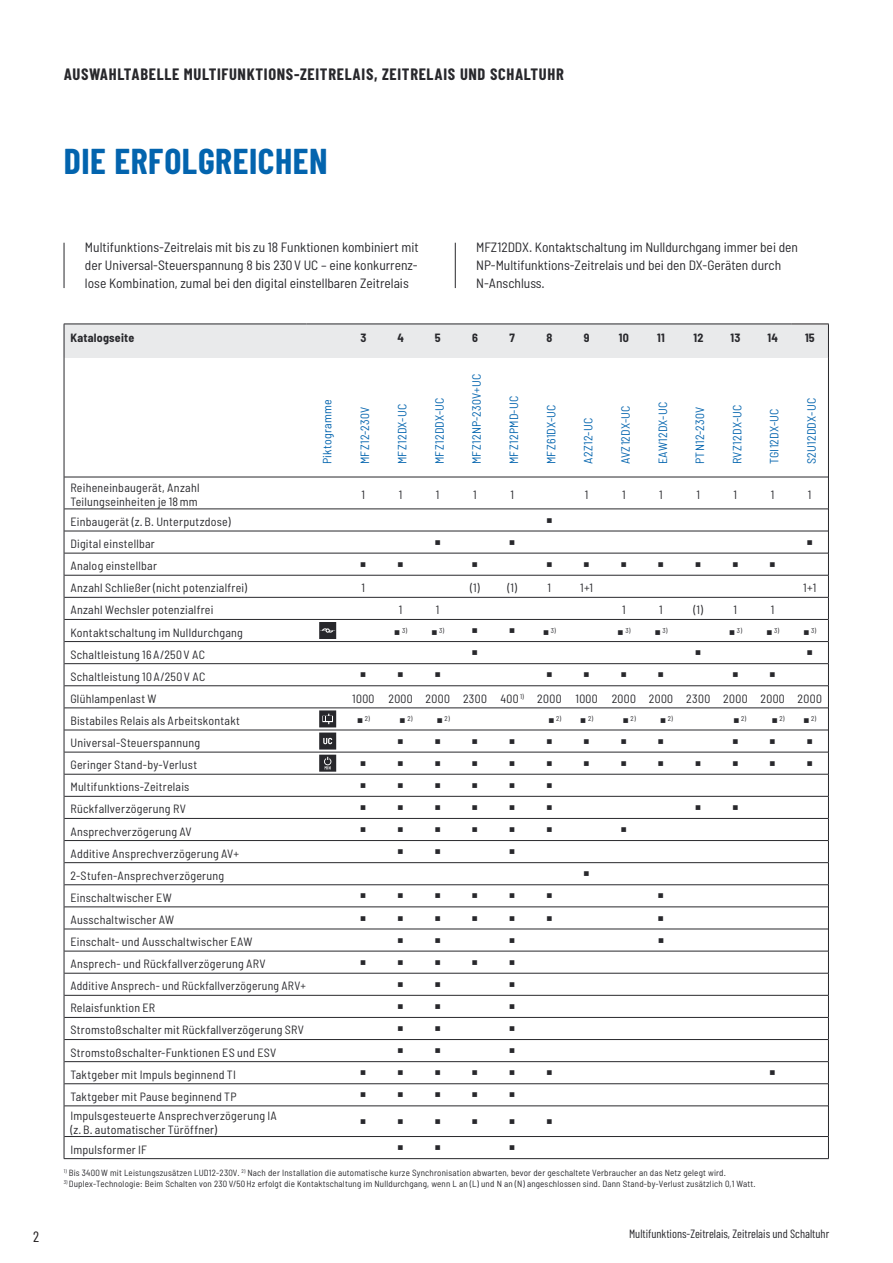
<style>
.page{position:relative;width:893px;height:1263px;background:#fff}
.page>*{position:absolute;margin:0;border:0;box-sizing:border-box;transform-origin:0 0}
.t1{font:700 36px "Barlow Condensed";letter-spacing:.015em;color:#0364ae}
.t2{font:700 16.5px "Barlow Condensed";letter-spacing:.04em;color:#28282c}
.t3{font:15px "Barlow Condensed";color:#231f20}
.t4{font:semi-condensed 13.5px/18px "Barlow";color:#28282c;text-align:justify}
.t5{font:semi-condensed 12px/22px "Barlow";letter-spacing:.02em;color:#28282c}
.t6{font:semi-condensed 12px "Barlow";letter-spacing:.02em;color:#0364ae}
.t7{font:12px "Barlow Condensed";color:#28282c}
.t8{font:700 semi-condensed 12px "Barlow";letter-spacing:.02em;color:#28282c}
.t9{font:semi-condensed 9px "Barlow";letter-spacing:.02em;color:#28282c}
.t10{font:semi-condensed 7.05px "Barlow";color:#28282c}
</style>
<div class="page">
<hr style="left:455px;top:243px;width:1px;height:45px;background:#28282c">
<hr style="left:64px;top:243px;width:1px;height:45px;background:#28282c">
<div style="left:64px;top:323px;width:764px;height:35px;background:#e9eaeb"></div>
<hr style="left:64px;top:358px;width:1px;height:119px;background:#28282c">
<hr style="left:828px;top:358px;width:1px;height:119px;background:#28282c">
<hr style="left:64px;top:477px;width:1px;height:32px;background:#28282c">
<hr style="left:828px;top:477px;width:1px;height:32px;background:#28282c">
<hr style="left:64px;top:1106px;width:1px;height:31px;background:#28282c">
<hr style="left:828px;top:1106px;width:1px;height:31px;background:#28282c">
<hr style="left:64px;top:476px;width:764px;height:2px;background:#909092">
<hr style="left:791px;top:324px;width:38px;height:1px;background:#231f20">
<hr style="left:828px;top:324px;width:1px;height:34px;background:#28282c">
<svg style="left:64px;top:508px;width:765px;height:598px"></svg>
<svg style="left:63px;top:1136px;width:766px;height:23px"></svg>
<h2 class="t2" style="left:64px;top:65px;width:502px">AUSWAHLTABELLE MULTIFUNKTIONS-ZEITRELAIS, ZEITRELAIS UND SCHALTUHR</h2>
<h1 class="t1" style="left:64px;top:140px;width:265px">DIE ERFOLGREICHEN</h1>
<p class="t4" style="left:85px;top:240px;width:335px">Multifunktions-Zeitrelais mit bis zu 18 Funktionen kombiniert mit der Universal-Steuerspannung 8 bis 230 V UC – eine konkurrenz&shy;lose Kombination, zumal bei den digital einstellbaren Zeitrelais</p>
<p class="t4" style="left:476px;top:240px;width:323px;text-align:left">MFZ12DDX. Kontaktschaltung im Nulldurchgang immer bei den<br>NP-Multifunktions-Zeitrelais und bei den DX-Geräten durch<br>N-Anschluss.</p>
<p class="t8" style="left:70px;top:334px;width:65px">Katalogseite</p>
<p class="t8" style="left:360px;top:334px;width:7px">3</p>
<p class="t8" style="left:397px;top:334px;width:8px">4</p>
<p class="t8" style="left:435px;top:334px;width:7px">5</p>
<p class="t8" style="left:472px;top:334px;width:7px">6</p>
<p class="t8" style="left:510px;top:334px;width:7px">7</p>
<p class="t8" style="left:547px;top:334px;width:7px">8</p>
<p class="t8" style="left:584px;top:334px;width:7px">9</p>
<p class="t8" style="left:619px;top:334px;width:11px">10</p>
<p class="t8" style="left:657px;top:334px;width:9px">11</p>
<p class="t8" style="left:693px;top:334px;width:11px">12</p>
<p class="t8" style="left:730px;top:334px;width:11px">13</p>
<p class="t8" style="left:767px;top:334px;width:12px">14</p>
<p class="t8" style="left:805px;top:334px;width:11px">15</p>
<p class="t6" style="left:323px;top:464px;width:67px;rotate:-90deg">Piktogramme</p>
<p class="t6" style="left:361px;top:464px;width:59px;rotate:-90deg">MFZ12-230V</p>
<p class="t6" style="left:398px;top:464px;width:62px;rotate:-90deg">MFZ12DX-UC</p>
<p class="t6" style="left:435px;top:464px;width:68px;rotate:-90deg">MFZ12DDX-UC</p>
<p class="t6" style="left:472px;top:464px;width:92px;rotate:-90deg">MFZ12NP-230V+UC</p>
<p class="t6" style="left:509px;top:464px;width:70px;rotate:-90deg">MFZ12PMD-UC</p>
<p class="t6" style="left:547px;top:464px;width:61px;rotate:-90deg">MFZ61DX-UC</p>
<p class="t6" style="left:584px;top:464px;width:48px;rotate:-90deg">A2Z12-UC</p>
<p class="t6" style="left:621px;top:464px;width:60px;rotate:-90deg">AVZ12DX-UC</p>
<p class="t6" style="left:658px;top:464px;width:64px;rotate:-90deg">EAW12DX-UC</p>
<p class="t6" style="left:695px;top:464px;width:59px;rotate:-90deg">PTN12-230V</p>
<p class="t6" style="left:733px;top:464px;width:61px;rotate:-90deg">RVZ12DX-UC</p>
<p class="t6" style="left:770px;top:464px;width:57px;rotate:-90deg">TGI12DX-UC</p>
<p class="t6" style="left:807px;top:464px;width:68px;rotate:-90deg">S2U12DDX-UC</p>
<p class="t5" style="left:70px;top:482px;width:131px;line-height:14.4px">Reiheneinbaugerät, Anzahl<br>Teilungseinheiten je 18 mm</p>
<p class="t5" style="left:361px;top:485px;width:5px">1</p>
<p class="t5" style="left:399px;top:485px;width:5px">1</p>
<p class="t5" style="left:436px;top:485px;width:5px">1</p>
<p class="t5" style="left:473px;top:485px;width:5px">1</p>
<p class="t5" style="left:510px;top:485px;width:5px">1</p>
<p class="t5" style="left:585px;top:485px;width:5px">1</p>
<p class="t5" style="left:622px;top:485px;width:5px">1</p>
<p class="t5" style="left:659px;top:485px;width:5px">1</p>
<p class="t5" style="left:696px;top:485px;width:5px">1</p>
<p class="t5" style="left:734px;top:485px;width:5px">1</p>
<p class="t5" style="left:771px;top:485px;width:5px">1</p>
<p class="t5" style="left:808px;top:485px;width:5px">1</p>
<p class="t5" style="left:70px;top:512px;width:178px">Einbaugerät (z. B. Unterputzdose)<br>Digital einstellbar<br>Analog einstellbar<br>Anzahl Schließer (nicht potenzialfrei)</p>
<p class="t5" style="left:362px;top:578px;width:5px">1</p>
<p class="t5" style="left:470px;top:578px;width:48px">(1) (1)</p>
<p class="t5" style="left:548px;top:578px;width:5px">1</p>
<p class="t5" style="left:580px;top:578px;width:14px">1+1</p>
<p class="t5" style="left:803px;top:578px;width:14px">1+1</p>
<p class="t5" style="left:70px;top:601px;width:145px">Anzahl Wechsler potenzialfrei</p>
<p class="t5" style="left:399px;top:601px;width:5px">1</p>
<p class="t5" style="left:436px;top:601px;width:5px">1</p>
<p class="t5" style="left:622px;top:601px;width:5px">1</p>
<p class="t5" style="left:659px;top:601px;width:5px">1</p>
<p class="t5" style="left:693px;top:601px;width:11px">(1)</p>
<p class="t5" style="left:733px;top:601px;width:5px">1</p>
<p class="t5" style="left:771px;top:601px;width:5px">1</p>
<p class="t5" style="left:70px;top:623px;width:174px">Kontaktschaltung im Nulldurchgang</p>
<p class="t10" style="left:402px;top:627px;width:7px">3)</p>
<p class="t10" style="left:439px;top:627px;width:7px">3)</p>
<p class="t10" style="left:551px;top:627px;width:7px">3)</p>
<p class="t10" style="left:625px;top:627px;width:7px">3)</p>
<p class="t10" style="left:662px;top:627px;width:7px">3)</p>
<p class="t10" style="left:737px;top:627px;width:7px">3)</p>
<p class="t10" style="left:774px;top:627px;width:7px">3)</p>
<p class="t10" style="left:811px;top:627px;width:7px">3)</p>
<p class="t5" style="left:70px;top:645px;width:136px;text-align:justify">Schaltleistung 16 A/250 V AC Schaltleistung 10 A/250 V AC Glühlampenlast W</p>
<p class="t5" style="left:352px;top:689px;width:471px">1000 2000 2000 2300 400 <sup>1)</sup> 2000 1000 2000 2000 2300 2000 2000 2000</p>
<p class="t5" style="left:70px;top:711px;width:171px">Bistabiles Relais als Arbeitskontakt</p>
<p class="t10" style="left:365px;top:716px;width:7px">2)</p>
<p class="t10" style="left:407px;top:716px;width:7px">2)</p>
<p class="t10" style="left:445px;top:716px;width:7px">2)</p>
<p class="t10" style="left:556px;top:716px;width:7px">2)</p>
<p class="t10" style="left:588px;top:716px;width:7px">2)</p>
<p class="t10" style="left:631px;top:716px;width:7px">2)</p>
<p class="t10" style="left:668px;top:716px;width:7px">2)</p>
<p class="t10" style="left:741px;top:716px;width:7px">2)</p>
<p class="t10" style="left:779px;top:716px;width:7px">2)</p>
<p class="t10" style="left:811px;top:716px;width:7px">2)</p>
<p class="t5" style="left:70px;top:733px;width:237px">Universal-Steuerspannung<br>Geringer Stand-by-Verlust<br>Multifunktions-Zeitrelais<br>Rückfallverzögerung RV<br>Ansprechverzögerung AV<br>Additive Ansprechverzögerung AV+<br>2-Stufen-Ansprechverzögerung<br>Einschaltwischer EW<br>Ausschaltwischer AW<br>Einschalt- und Ausschaltwischer EAW<br>Ansprech- und Rückfallverzögerung ARV<br>Additive Ansprech- und Rückfallverzögerung ARV+<br>Relaisfunktion ER<br>Stromstoßschalter mit Rückfallverzögerung SRV<br>Stromstoßschalter-Funktionen ES und ESV<br>Taktgeber mit Impuls beginnend TI<br>Taktgeber mit Pause beginnend TP</p>
<p class="t5" style="left:70px;top:1110px;width:208px;line-height:14.4px">Impulsgesteuerte Ansprechverzögerung IA (z. B. automatischer Türöffner)</p>
<p class="t5" style="left:70px;top:1140px;width:78px">Impulsformer IF</p>
<p class="t9" style="left:64px;top:1170px;width:664px"><sup>1)</sup> Bis 3400 W mit Leistungszusätzen LUD12-230V. <sup>2)</sup> Nach der Installation die automatische kurze Synchronisation abwarten, bevor der geschaltete Verbraucher an das Netz gelegt wird.</p>
<p class="t9" style="left:64px;top:1181px;width:693px"><sup>3)</sup> Duplex-Technologie: Beim Schalten von 230 V/50 Hz erfolgt die Kontaktschaltung im Nulldurchgang, wenn L an (L) und N an (N) angeschlossen sind. Dann Stand-by-Verlust zusätzlich 0,1 Watt.</p>
<p class="t3" style="left:33px;top:1228px;width:8px">2</p>
<p class="t7" style="left:629px;top:1227px;width:202px">Multifunktions-Zeitrelais, Zeitrelais und Schaltuhr</p>
</div>
